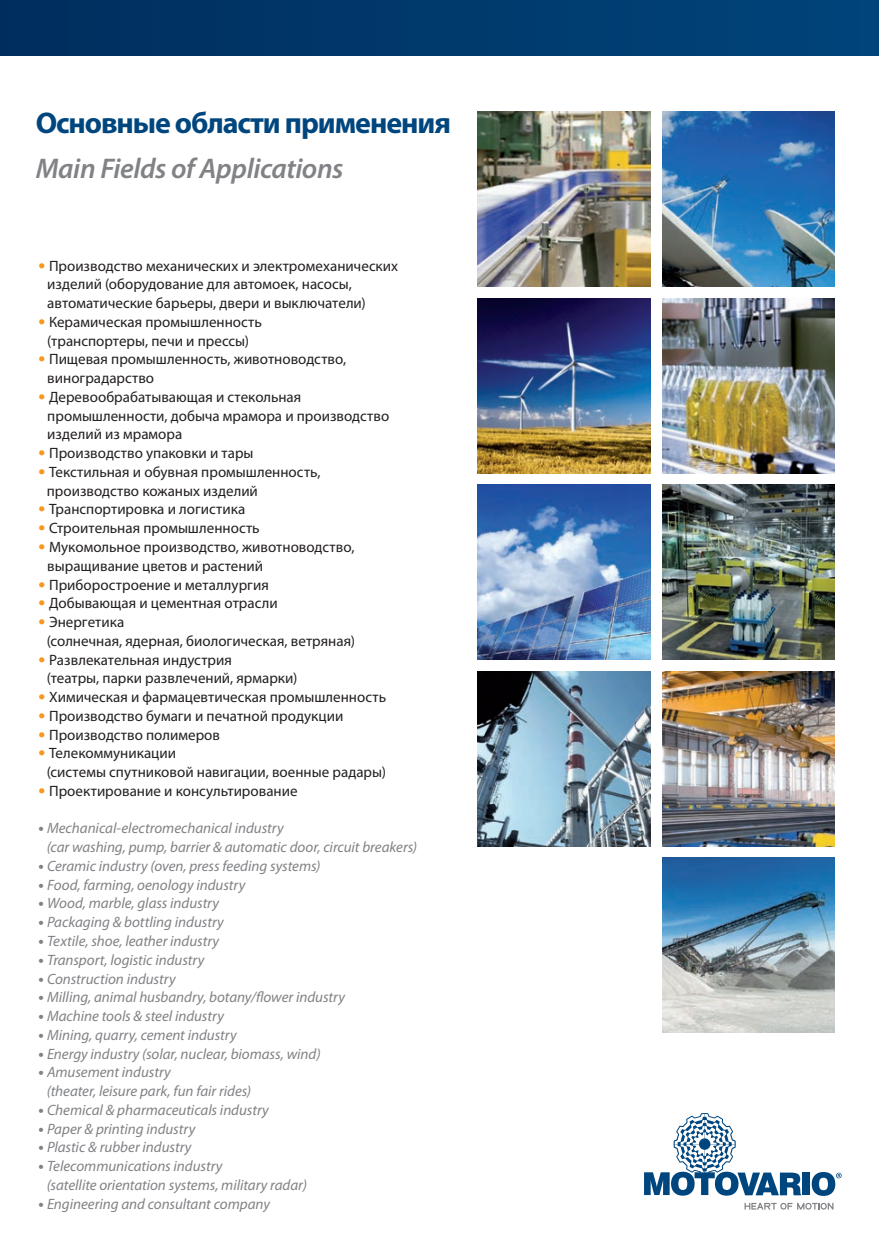
<style>
.page{position:relative;width:879px;height:1260px;background:#fff}
.page>*{position:absolute;margin:0;border:0;box-sizing:border-box;transform-origin:0 0}
.t1{font:700 30px "Myriad Pro";letter-spacing:-.035em;color:#00467e}
.t2{font:italic 600 28.5px "Myriad Pro";letter-spacing:-.015em;color:#808285}
.t3{font:15px/18.8px "Myriad Pro";color:#231f20}
.t4{font:italic 15px/18.8px "Myriad Pro";letter-spacing:-.005em;color:#808285}
.s1{font-family:"Syntax";color:#f7971d}
.s2{font-family:"Syntax";font-size:12px}
</style>
<div class="page">
<div style="left:0;top:0;width:878px;height:55px;background:linear-gradient(to right,#002e5d,#00447b)"></div>
<img style="left:477px;top:671px;width:173px;height:175px">
<img style="left:662px;top:112px;width:172px;height:175px">
<img style="left:477px;top:112px;width:173px;height:175px">
<img style="left:662px;top:671px;width:172px;height:175px">
<img style="left:662px;top:298px;width:172px;height:175px">
<img style="left:478px;top:298px;width:172px;height:175px">
<img style="left:662px;top:857px;width:172px;height:175px">
<img style="left:662px;top:484px;width:172px;height:175px">
<img style="left:477px;top:484px;width:173px;height:175px">
<svg style="left:744px;top:1202px;width:89px;height:7px"></svg>
<svg style="left:644px;top:1113px;width:156px;height:82px"></svg>
<div style="left:802px;top:1172px;width:7px;height:23px;background:#00467e"></div>
<svg style="left:811px;top:1172px;width:30px;height:23px"></svg>
<h1 class="t1" style="left:36px;top:103px;width:416px">Основные области применения</h1>
<h2 class="t2" style="left:36px;top:150px;width:309px">Main Fields of Applications</h2>
<p class="t3" style="left:47px;top:256px;width:352px;text-indent:-9px"><span class="s1">•</span> Производство механических и электромеханических изделий (оборудование для автомоек, насосы, автоматические барьеры, двери и выключатели)</p>
<p class="t3" style="left:38px;top:312px;width:225px;text-align:center"><span class="s1">•</span> Керамическая промышленность (транспортеры, печи и прессы)</p>
<p class="t3" style="left:47px;top:350px;width:300px;text-indent:-9px"><span class="s1">•</span> Пищевая промышленность, животноводство, виноградарство</p>
<p class="t3" style="left:47px;top:387px;width:343px;text-indent:-9px"><span class="s1">•</span> Деревообрабатывающая и стекольная промышленности, добыча мрамора и производство изделий из мрамора</p>
<p class="t3" style="left:38px;top:443px;width:217px"><span class="s1">•</span> Производство упаковки и тары</p>
<p class="t3" style="left:47px;top:462px;width:275px;text-indent:-9px"><span class="s1">•</span> Текстильная и обувная промышленность, производство кожаных изделий</p>
<p class="t3" style="left:38px;top:500px;width:208px"><span class="s1">•</span> Транспортировка и логистика</p>
<p class="t3" style="left:38px;top:518px;width:223px"><span class="s1">•</span> Строительная промышленность</p>
<p class="t3" style="left:47px;top:537px;width:308px;text-indent:-9px"><span class="s1">•</span> Мукомольное производство, животноводство, выращивание цветов и растений</p>
<p class="t3" style="left:38px;top:575px;width:232px"><span class="s1">•</span> Приборостроение и металлургия</p>
<p class="t3" style="left:38px;top:593px;width:241px"><span class="s1">•</span> Добывающая и цементная отрасли</p>
<p class="t3" style="left:47px;top:612px;width:309px;text-indent:-9px"><span class="s1">•</span> Энергетика<br>(солнечная, ядерная, биологическая, ветряная)</p>
<p class="t3" style="left:47px;top:650px;width:252px;text-indent:-9px"><span class="s1">•</span> Развлекательная индустрия<br>(театры, парки развлечений, ярмарки)</p>
<p class="t3" style="left:38px;top:687px;width:349px"><span class="s1">•</span> Химическая и фармацевтическая промышленность</p>
<p class="t3" style="left:38px;top:706px;width:306px"><span class="s1">•</span> Производство бумаги и печатной продукции</p>
<p class="t3" style="left:38px;top:725px;width:183px"><span class="s1">•</span> Производство полимеров</p>
<p class="t3" style="left:47px;top:743px;width:340px;text-indent:-9px"><span class="s1">•</span> Телекоммуникации<br>(системы спутниковой навигации, военные радары)</p>
<p class="t3" style="left:38px;top:781px;width:261px"><span class="s1">•</span> Проектирование и консультирование</p>
<p class="t4" style="left:47px;top:818px;width:372px;text-indent:-9px"><span class="s2">•</span> Mechanical-electromechanical industry<br>(car washing, pump, barrier &amp; automatic door, circuit breakers)</p>
<p class="t4" style="left:38px;top:856px;width:283px"><span class="s2">•</span> Ceramic industry (oven, press feeding systems)</p>
<p class="t4" style="left:38px;top:875px;width:208px"><span class="s2">•</span> Food, farming, oenology industry</p>
<p class="t4" style="left:38px;top:893px;width:182px"><span class="s2">•</span> Wood, marble, glass industry</p>
<p class="t4" style="left:38px;top:912px;width:187px"><span class="s2">•</span> Packaging &amp; bottling industry</p>
<p class="t4" style="left:38px;top:931px;width:182px"><span class="s2">•</span> Textile, shoe, leather industry</p>
<p class="t4" style="left:38px;top:950px;width:167px"><span class="s2">•</span> Transport, logistic industry</p>
<p class="t4" style="left:38px;top:968px;width:139px"><span class="s2">•</span> Construction industry</p>
<p class="t4" style="left:38px;top:987px;width:308px"><span class="s2">•</span> Milling, animal husbandry, botany/flower industry</p>
<p class="t4" style="left:38px;top:1006px;width:187px"><span class="s2">•</span> Machine tools &amp; steel industry</p>
<p class="t4" style="left:38px;top:1025px;width:200px"><span class="s2">•</span> Mining, quarry, cement industry</p>
<p class="t4" style="left:38px;top:1043px;width:284px"><span class="s2">•</span> Energy industry (solar, nuclear, biomass, wind)</p>
<p class="t4" style="left:47px;top:1062px;width:206px;text-indent:-9px"><span class="s2">•</span> Amusement industry<br>(theater, leisure park, fun fair rides)</p>
<p class="t4" style="left:38px;top:1100px;width:232px"><span class="s2">•</span> Chemical &amp; pharmaceuticals industry</p>
<p class="t4" style="left:38px;top:1118px;width:158px"><span class="s2">•</span> Paper &amp; printing industry</p>
<p class="t4" style="left:38px;top:1137px;width:155px"><span class="s2">•</span> Plastic &amp; rubber industry</p>
<p class="t4" style="left:47px;top:1156px;width:261px;text-indent:-9px"><span class="s2">•</span> Telecommunications industry<br>(satellite orientation systems, military radar)</p>
<p class="t4" style="left:38px;top:1193px;width:233px"><span class="s2">•</span> Engineering and consultant company</p>
</div>
